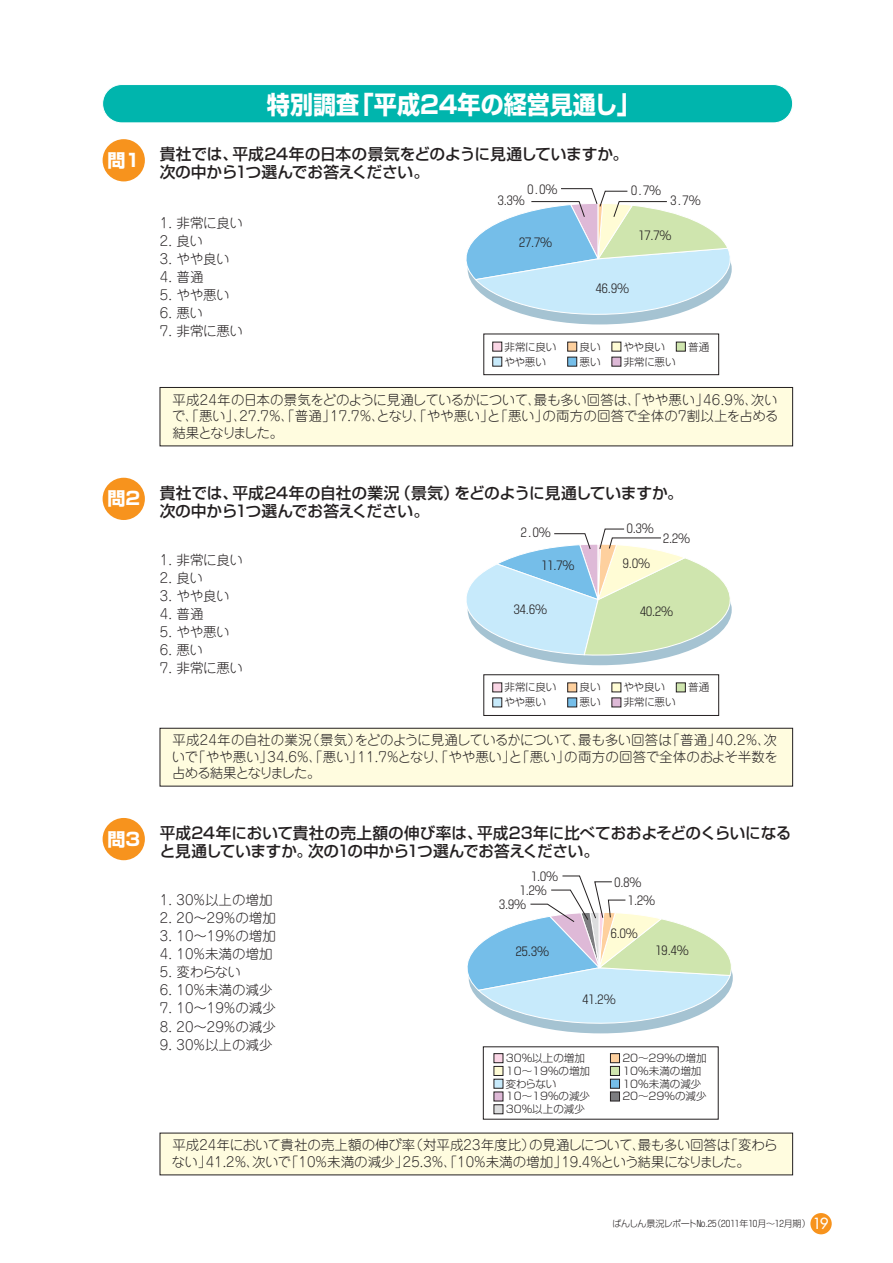
<style>
.page{position:relative;width:893px;height:1263px;background:#fff}
.page>*{position:absolute;margin:0;border:0;box-sizing:border-box;transform-origin:0 0}
.t1{font:24.75px "Shin Go Pro Bold 90 pv RKSJ H";color:#fff;scale:.93 1}
.t2{font:15.75px/18px "Shin Go Pro Medium 90 pv RKSJ H";letter-spacing:-.015em;color:#231f20}
.t3{font:13.5px/18px "Jun 101 Pro Light 90 pv RKSJ H";color:#231f20;text-align:justify}
.t4{font:13.5px/18px "Jun 101 Pro Light 90 pv RKSJ H";letter-spacing:-.02em;color:#231f20}
.t5{font:12px/18.3px "Shin Go Pro Light 90 pv RKSJ H";color:#231f20}
.t6{font:10.5px "Shin Go Pro Light 90 pv RKSJ H";color:#231f20}
.t7{font:9px "Shin Go Pro Light 90 pv RKSJ H";letter-spacing:-.03em;color:#231f20}
.s1{font-family:"Shin Go Pro Bold 90 pv RKSJ H";font-size:18px;color:#fff}
.s2{color:#fad5e5}
.s3{color:#fed09e}
.s4{color:#fffcd5}
.s5{color:#cfe5ae}
.s6{color:#c7eafb}
.s7{color:#75bee9}
.s8{color:#deb9d7}
.s9{color:#7c7d80}
.s10{color:#dcddde}
</style>
<div class="page">
<svg style="left:466px;top:188px;width:266px;height:131px"></svg>
<div style="left:468px;top:554px;width:264px;height:111px;background:#a5c3d2;border-radius:50%"></div>
<svg style="left:466px;top:529px;width:266px;height:128px"></svg>
<svg style="left:467px;top:876px;width:266px;height:151px"></svg>
<div style="left:103px;top:85px;width:689px;height:38px;background:#00b5ad;border-radius:19px"></div>
<div style="left:102px;top:84px;width:691px;height:39px;border:1px solid #fff;border-radius:19px"></div>
<div style="left:160px;top:387px;width:632px;height:59px;background:#fffcdf"></div>
<div style="left:160px;top:387px;width:633px;height:59px;border:1px solid #231f20"></div>
<div style="left:483px;top:334px;width:236px;height:41px;border:1px solid #231f20"></div>
<div style="left:483px;top:675px;width:236px;height:41px;border:1px solid #231f20"></div>
<div style="left:160px;top:728px;width:632px;height:58px;background:#fffcdf"></div>
<div style="left:160px;top:728px;width:633px;height:58px;border:1px solid #231f20"></div>
<div style="left:103px;top:478px;width:42px;height:42px;background:#f7931d;border-radius:50%"></div>
<div style="left:103px;top:139px;width:42px;height:42px;background:#f7931d;border-radius:50%"></div>
<div style="left:160px;top:1133px;width:632px;height:42px;background:#fffcdf"></div>
<div style="left:103px;top:818px;width:42px;height:42px;background:#f7931d;border-radius:50%"></div>
<div style="left:810px;top:1213px;width:22px;height:21px;background:#f7931d;border-radius:50%"></div>
<h1 class="t1" style="left:267px;top:95px;width:403px">特別調査「平成24年の経営見通し」</h1>
<p class="t2" style="left:160px;top:148px;width:470px;text-indent:-52px"><span class="s1">問1</span> 貴社では、平成24年の日本の景気をどのように見通していますか。次の中から1つ選んでお答えください。</p>
<p class="t4" style="left:160px;top:216px;width:85px">1．非常に良い<br>2．良い<br>3．やや良い<br>4．普通<br>5．やや悪い<br>6．悪い<br>7．非常に悪い</p>
<p class="t5" style="left:528px;top:182px;width:32px">0.0%</p>
<p class="t5" style="left:498px;top:193px;width:29px">3.3%</p>
<p class="t5" style="left:519px;top:235px;width:35px">27.7%</p>
<p class="t5" style="left:631px;top:183px;width:32px">0.7%</p>
<p class="t5" style="left:671px;top:193px;width:32px">3.7%</p>
<p class="t5" style="left:638px;top:228px;width:35px">17.7%</p>
<p class="t5" style="left:596px;top:281px;width:35px">46.9%</p>
<p class="t6" style="left:492px;top:343px;width:219px"><span class="s2">■</span> 非常に良い　<span class="s3">■</span> 良い　<span class="s4">■</span> やや良い　<span class="s5">■</span> 普通</p>
<p class="t6" style="left:492px;top:358px;width:185px"><span class="s6">■</span> やや悪い　　<span class="s7">■</span> 悪い　<span class="s8">■</span> 非常に悪い</p>
<p class="t3" style="left:172px;top:393px;width:608px;line-height:16.5px">平成24年の日本の景気をどのように見通しているかについて、最も多い回答は、「やや悪い」46.9％、次いで、「悪い」、27.7％、「普通」17.7％、となり、「やや悪い」と「悪い」の両方の回答で全体の7割以上を占める結果となりました。</p>
<p class="t2" style="left:160px;top:486px;width:525px;text-indent:-52px"><span class="s1">問2</span> 貴社では、平成24年の自社の業況（景気）をどのように見通していますか。次の中から1つ選んでお答えください。</p>
<p class="t4" style="left:160px;top:553px;width:85px">1．非常に良い<br>2．良い<br>3．やや良い<br>4．普通<br>5．やや悪い<br>6．悪い<br>7．非常に悪い</p>
<p class="t5" style="left:521px;top:525px;width:32px">2.0%</p>
<p class="t5" style="left:541px;top:558px;width:35px">11.7%</p>
<p class="t5" style="left:627px;top:521px;width:29px">0.3%</p>
<p class="t5" style="left:623px;top:556px;width:29px">9.0%</p>
<p class="t5" style="left:663px;top:531px;width:29px">2.2%</p>
<p class="t5" style="left:514px;top:602px;width:35px">34.6%</p>
<p class="t5" style="left:640px;top:604px;width:35px">40.2%</p>
<p class="t6" style="left:492px;top:684px;width:219px"><span class="s2">■</span> 非常に良い　<span class="s3">■</span> 良い　<span class="s4">■</span> やや良い　<span class="s5">■</span> 普通</p>
<p class="t6" style="left:492px;top:699px;width:185px"><span class="s6">■</span> やや悪い　　<span class="s7">■</span> 悪い　<span class="s8">■</span> 非常に悪い</p>
<p class="t3" style="left:172px;top:734px;width:608px;line-height:16.5px">平成24年の自社の業況（景気）をどのように見通しているかについて、最も多い回答は「普通」40.2％、次いで「やや悪い」34.6％、「悪い」11.7％となり、「やや悪い」と「悪い」の両方の回答で全体のおよそ半数を占める結果となりました。</p>
<p class="t2" style="left:160px;top:826px;width:633px;text-indent:-52px"><span class="s1">問3</span> 平成24年において貴社の売上額の伸び率は、平成23年に比べておおよそどのくらいになると見通していますか。次の1の中から1つ選んでお答えください。</p>
<p class="t3" style="left:160px;top:893px;width:117px;text-align:left">1．30％以上の増加<br>2．20～29％の増加<br>3．10～19％の増加<br>4．10％未満の増加<br>5．変わらない<br>6．10％未満の減少<br>7．10～19％の減少<br>8．20～29％の減少<br>9．30％以上の減少</p>
<p class="t6" style="left:493px;top:1054px;width:93px"><span class="s2">■</span> 30%以上の増加</p>
<p class="t6" style="left:610px;top:1054px;width:98px"><span class="s3">■</span> 20～29%の増加</p>
<p class="t6" style="left:493px;top:1067px;width:98px"><span class="s4">■</span> 10～19%の増加</p>
<p class="t6" style="left:610px;top:1067px;width:93px"><span class="s5">■</span> 10%未満の増加</p>
<p class="t6" style="left:493px;top:1080px;width:65px"><span class="s6">■</span> 変わらない</p>
<p class="t6" style="left:610px;top:1080px;width:93px"><span class="s7">■</span> 10%未満の減少</p>
<p class="t6" style="left:493px;top:1093px;width:98px"><span class="s8">■</span> 10～19%の減少</p>
<p class="t6" style="left:610px;top:1093px;width:98px"><span class="s9">■</span> 20～29%の減少</p>
<p class="t6" style="left:493px;top:1105px;width:93px"><span class="s10">■</span> 30%以上の減少</p>
<p class="t5" style="left:531px;top:869px;width:29px">1.0%</p>
<p class="t5" style="left:628px;top:875px;width:29px;text-indent:-14px">0.8%<br>1.2%</p>
<p class="t5" style="left:520px;top:883px;width:29px">1.2%</p>
<p class="t5" style="left:499px;top:897px;width:29px">3.9%</p>
<p class="t5" style="left:611px;top:926px;width:29px">6.0%</p>
<p class="t5" style="left:656px;top:943px;width:35px">19.4%</p>
<p class="t5" style="left:516px;top:944px;width:35px">25.3%</p>
<p class="t5" style="left:582px;top:992px;width:35px">41.2%</p>
<p class="t3" style="left:172px;top:1139px;width:607px;line-height:16.5px">平成24年において貴社の売上額の伸び率（対平成23年度比）の見通しについて、最も多い回答は「変わらない」41.2％、次いで「10％未満の減少」25.3％、「10％未満の増加」19.4％という結果になりました。</p>
<p class="t7" style="left:612px;top:1220px;width:195px">ばんしん景況レポート№.25(2011年10月～12月期)</p>
</div>
